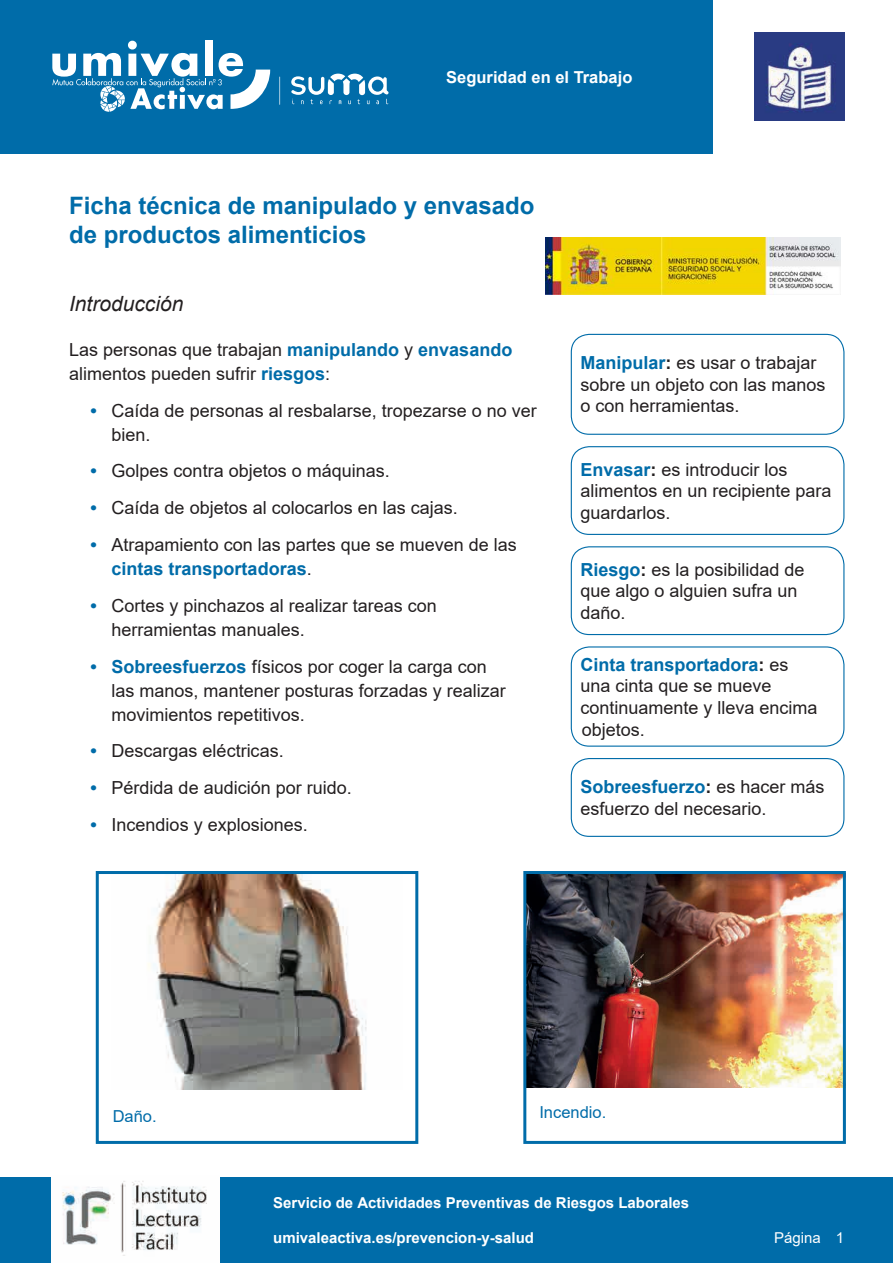
<style>
.page{position:relative;width:893px;height:1263px;background:#fff}
.page>*{position:absolute;margin:0;border:0;box-sizing:border-box;transform-origin:0 0}
.t1{font:700 24px/28.8px "Arial";color:#006ca9}
.t2{font:italic 21px "Arial";color:#231f20}
.t3{font:18px/21.6px "Arial";color:#231f20}
.t4{font:700 16.5px "Arial";color:#fff}
.t5{font:16.5px "Arial";color:#006ca9}
.t6{font:700 15px "Arial";color:#fff}
.t7{font:15px "Arial";color:#fff}
.s1{font-weight:700;color:#006ca9}
.s2{font-weight:700}
</style>
<div class="page">
<div style="left:0;top:1178px;width:893px;height:85px;background:#006ca9"></div>
<div style="left:0;top:0;width:713px;height:153px;background:#006ca9"></div>
<img style="left:755px;top:32px;width:89px;height:89px">
<img style="left:51px;top:1178px;width:168px;height:85px">
<div style="left:571px;top:334px;width:273px;height:101px;border:1px solid #006ca9;border-radius:18px"></div>
<div style="left:571px;top:446px;width:273px;height:89px;border:1px solid #006ca9;border-radius:18px"></div>
<div style="left:571px;top:546px;width:273px;height:89px;border:1px solid #006ca9;border-radius:18px"></div>
<div style="left:571px;top:646px;width:273px;height:101px;border:1px solid #006ca9;border-radius:18px"></div>
<div style="left:571px;top:758px;width:273px;height:79px;border:1px solid #006ca9;border-radius:18px"></div>
<img style="left:148px;top:875px;width:219px;height:214px">
<img style="left:527px;top:875px;width:315px;height:213px">
<div style="left:523px;top:871px;width:323px;height:273px;border:3px solid #006ca9"></div>
<div style="left:96px;top:871px;width:322px;height:273px;border:3px solid #006ca9"></div>
<svg style="left:291px;top:74px;width:97px;height:30px"></svg>
<svg style="left:279px;top:77px;width:1px;height:28px"></svg>
<div style="left:205px;top:40px;width:8px;height:36px;background:#fff"></div>
<svg style="left:52px;top:41px;width:218px;height:71px"></svg>
<img style="left:545px;top:238px;width:296px;height:56px">
<p class="t4" style="left:446px;top:65px;width:188px">Seguridad en el Trabajo</p>
<h1 class="t1" style="left:69px;top:192px;width:467px">Ficha técnica de manipulado y envasado de productos alimenticios</h1>
<p class="t2" style="left:69px;top:290px;width:116px">Introducción</p>
<p class="t3" style="left:69px;top:337px;width:445px;line-height:24px">Las personas que trabajan <span class="s1">manipulando</span> y <span class="s1">envasando </span>alimentos pueden sufrir <span class="s1">riesgos</span>:</p>
<p class="t3" style="left:112px;top:398px;width:427px;line-height:24px;text-indent:-21px"><span class="s1">•</span> Caída de personas al resbalarse, tropezarse o no ver bien.</p>
<p class="t3" style="left:90px;top:460px;width:301px"><span class="s1">•</span> Golpes contra objetos o máquinas.</p>
<p class="t3" style="left:90px;top:497px;width:369px"><span class="s1">•</span> Caída de objetos al colocarlos en las cajas.</p>
<p class="t3" style="left:112px;top:532px;width:407px;line-height:24px;text-indent:-21px"><span class="s1">•</span> Atrapamiento con las partes que se mueven de las <span class="s1">cintas transportadoras</span>.</p>
<p class="t3" style="left:112px;top:593px;width:327px;line-height:24px;text-indent:-21px"><span class="s1">•</span> Cortes y pinchazos al realizar tareas con herramientas manuales.</p>
<p class="t3" style="left:112px;top:654px;width:396px;line-height:24px;text-indent:-21px"><span class="s1">• Sobreesfuerzos</span> físicos por coger la carga con las manos, mantener posturas forzadas y realizar movimientos repetitivos.</p>
<p class="t3" style="left:90px;top:740px;width:195px"><span class="s1">•</span> Descargas eléctricas.</p>
<p class="t3" style="left:90px;top:777px;width:263px"><span class="s1">•</span> Pérdida de audición por ruido.</p>
<p class="t3" style="left:90px;top:813px;width:219px"><span class="s1">•</span> Incendios y explosiones.</p>
<p class="t3" style="left:580px;top:352px;width:247px"><span class="s1">Manipular</span><span class="s2">:</span> es usar o trabajar sobre un objeto con las manos o con herramientas.</p>
<p class="t3" style="left:580px;top:458px;width:253px"><span class="s1">Envasar</span><span class="s2">:</span> es introducir los alimentos en un recipiente para guardarlos.</p>
<p class="t3" style="left:580px;top:558px;width:226px"><span class="s1">Riesgo</span><span class="s2">:</span> es la posibilidad de que algo o alguien sufra un daño.</p>
<p class="t3" style="left:580px;top:653px;width:239px"><span class="s1">Cinta transportadora</span><span class="s2">:</span> es una cinta que se mueve continuamente y lleva encima objetos.</p>
<p class="t3" style="left:580px;top:776px;width:246px"><span class="s1">Sobreesfuerzo</span><span class="s2">:</span> es hacer más esfuerzo del necesario.</p>
<p class="t5" style="left:113px;top:1105px;width:46px">Daño.</p>
<p class="t5" style="left:539px;top:1101px;width:68px">Incendio.</p>
<p class="t6" style="left:273px;top:1192px;width:418px">Servicio de Actividades Preventivas de Riesgos Laborales</p>
<p class="t6" style="left:273px;top:1227px;width:262px">umivaleactiva.es/prevencion-y-salud</p>
<p class="t7" style="left:774px;top:1227px;width:72px">Página 1</p>
</div>
